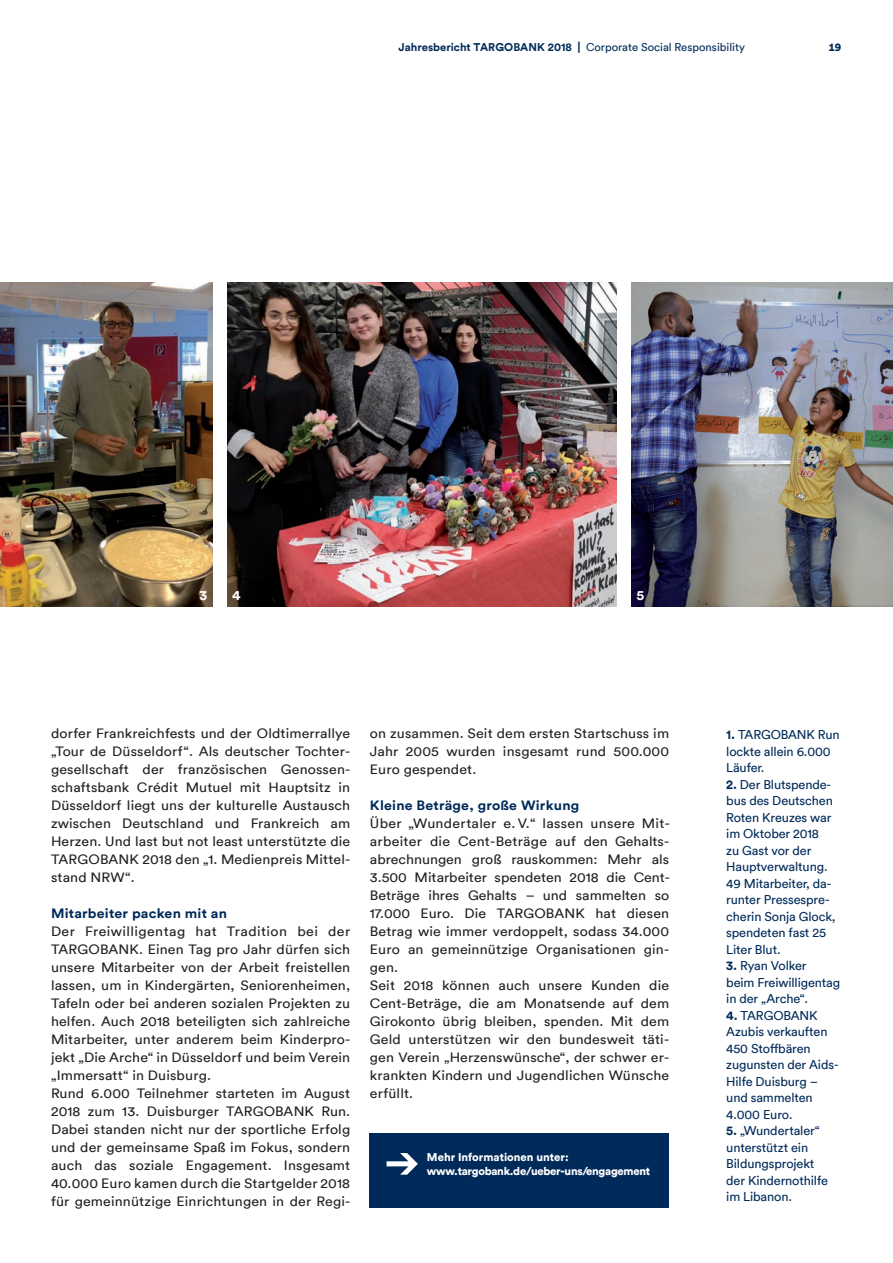
<style>
.page{position:relative;width:893px;height:1263px;background:#fff}
.page>*{position:absolute;margin:0;border:0;box-sizing:border-box;transform-origin:0 0}
.t1{font:13.5px/18px "Circular Pro TT";letter-spacing:.01em;color:#231f20;text-align:justify;scale:1.05 1}
.t2{font:700 13.5px "Circular Pro TT";letter-spacing:.015em;color:#002a59;scale:1.05 1}
.t3{font:700 13.5px "Circular Pro TT";color:#fff;scale:1.05 1}
.t4{font:12.75px/16.5px "Circular Pro TT";letter-spacing:-.01em;color:#002a59}
.t5{font:900 11.25px/13.5px "Circular Pro TT";letter-spacing:-.025em;color:#fff}
.t6{font:11.25px "Circular Pro TT";color:#002a59}
.t7{font:900 11.25px "Circular Pro TT";color:#002a59}
.s1{font-weight:700}
.s2{font-weight:900}
</style>
<div class="page">
<img style="left:227px;top:283px;width:390px;height:324px">
<img style="left:631px;top:283px;width:262px;height:324px">
<img style="left:0;top:283px;width:213px;height:324px">
<div style="left:370px;top:1133px;width:299px;height:74px;background:#002a59"></div>
<svg style="left:387px;top:1153px;width:31px;height:22px"></svg>
<p class="t6" style="left:399px;top:40px;width:348px"><span class="s1">Jahresbericht TARGOBANK 2018</span> <span class="s2">|</span> Corporate Social Responsibility</p>
<p class="t7" style="left:828px;top:40px;width:15px">19</p>
<p class="t3" style="left:200px;top:586px;width:9px">3</p>
<p class="t3" style="left:232px;top:586px;width:10px">4</p>
<p class="t3" style="left:637px;top:586px;width:9px">5</p>
<p class="t1" style="left:51px;top:724px;width:286px">dorfer Frankreichfests und der Oldtimerrallye „Tour de Düsseldorf“. Als deutscher Tochter&shy;gesellschaft der französischen Genossen&shy;schaftsbank Crédit Mutuel mit Hauptsitz in Düsseldorf liegt uns der kulturelle Austausch zwischen Deutschland und Frankreich am Herzen. Und last but not least unterstützte die TARGOBANK 2018 den „1. Medienpreis Mittel&shy;stand NRW“.</p>
<p class="t2" style="left:51px;top:904px;width:169px">Mitarbeiter packen mit an</p>
<p class="t1" style="left:51px;top:922px;width:286px;text-align:left">Der Freiwilligentag hat Tradition bei der TARGOBANK. Einen Tag pro Jahr dürfen sich unsere Mitarbeiter von der Arbeit freistellen lassen, um in Kindergärten, Seniorenheimen, Tafeln oder bei anderen sozialen Projekten zu helfen. Auch 2018 beteiligten sich zahlreiche Mitarbeiter, unter anderem beim Kinderpro&shy;jekt „Die Arche“ in Düsseldorf und beim Verein „Immersatt“ in Duisburg.<br>Rund 6.000 Teilnehmer starteten im August 2018 zum 13. Duisburger TARGOBANK Run.<br>Dabei standen nicht nur der sportliche Erfolg und der gemeinsame Spaß im Fokus, sondern auch das soziale Engagement. Insgesamt 40.000 Euro kamen durch die Startgelder 2018 für gemeinnützige Einrichtungen in der Regi-</p>
<p class="t1" style="left:370px;top:724px;width:286px">on zusammen. Seit dem ersten Startschuss im Jahr 2005 wurden insgesamt rund 500.000<br>Euro gespendet.</p>
<p class="t2" style="left:370px;top:796px;width:201px">Kleine Beträge, große Wirkung</p>
<p class="t1" style="left:370px;top:814px;width:287px;text-align:left">Über „Wundertaler e. V.“ lassen unsere Mit&shy;arbeiter die Cent-Beträge auf den Gehalts&shy;abrechnungen groß rauskommen: Mehr als 3.500 Mitarbeiter spendeten 2018 die Cent-Beträge ihres Gehalts – und sammelten so 17.000 Euro. Die TARGOBANK hat diesen Betrag wie immer verdoppelt, sodass 34.000<br>Euro an gemeinnützige Organisationen gin&shy;gen.<br>Seit 2018 können auch unsere Kunden die Cent-Beträge, die am Monatsende auf dem Girokonto übrig bleiben, spenden. Mit dem Geld unterstützen wir den bundesweit täti&shy;gen Verein „Herzenswünsche“, der schwer er&shy;krankten Kindern und Jugendlichen Wünsche erfüllt.</p>
<p class="t5" style="left:427px;top:1150px;width:225px">mehr informationen unter: www.targobank.de/ueber-uns/engagement</p>
<p class="t4" style="left:726px;top:726px;width:115px"><span class="s1">1.</span> TARGOBANK Run lockte allein 6.000<br>Läufer.</p>
<p class="t4" style="left:726px;top:775px;width:111px"><span class="s1">2.</span> Der Blutspende&shy;bus des Deutschen<br>Roten Kreuzes war im Oktober 2018<br>zu Gast vor der<br>Hauptverwaltung.<br>49 Mitarbeiter, da&shy;runter Pressespre&shy;cherin Sonja Glock, spendeten fast 25<br>Liter Blut.</p>
<p class="t4" style="left:726px;top:957px;width:115px"><span class="s1">3.</span> Ryan Volker<br>beim Freiwilligentag in der „Arche“.</p>
<p class="t4" style="left:726px;top:1006px;width:114px"><span class="s1">4.</span> TARGOBANK<br>Azubis verkauften<br>450 Stoffbären zugunsten der Aids-<br>Hilfe Duisburg – und sammelten<br>4.000 Euro.</p>
<p class="t4" style="left:726px;top:1122px;width:103px"><span class="s1">5.</span> „Wundertaler“ unterstützt ein<br>Bildungsprojekt der Kindernothilfe im Libanon.</p>
</div>
